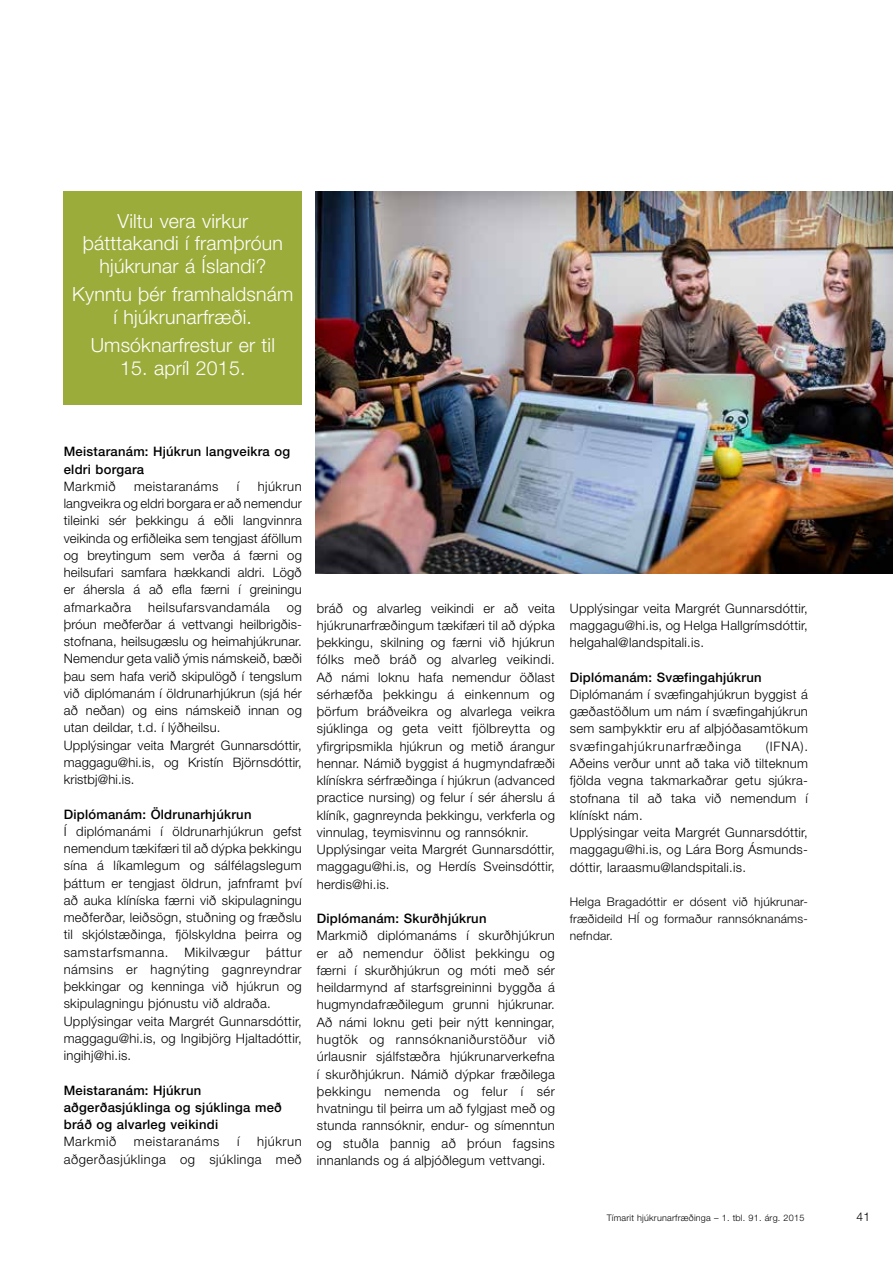
<style>
.page{position:relative;width:893px;height:1263px;background:#fff}
.page>*{position:absolute;margin:0;border:0;box-sizing:border-box;transform-origin:0 0}
.t1{font:300 19.5px/22.5px "Helvetica Neue LT Pro";letter-spacing:.01em;color:#fff;text-align:center}
.t2{font:300 13.05px/17.2px "Helvetica Neue LT Pro";letter-spacing:.02em;color:#000;text-align:justify}
.t3{font:500 13.05px/17.2px "Helvetica Neue LT Pro";letter-spacing:.02em;color:#000}
.t4{font:300 13.05px/17.2px "Helvetica Neue LT Pro";letter-spacing:.04em;color:#000;text-align:right}
.t5{font:300 13.05px "Helvetica Neue LT Pro";letter-spacing:.045em;color:#000}
.t6{font:300 12px/17.2px "Helvetica Neue LT Pro";letter-spacing:.02em;color:#000;text-align:justify}
.t7{font:300 9px "Helvetica Neue LT Pro";letter-spacing:.025em;color:#000}
</style>
<div class="page">
<div style="left:64px;top:191px;width:238px;height:214px;background:#9cac3b"></div>
<img style="left:315px;top:192px;width:578px;height:381px">
<h1 class="t1" style="left:83px;top:209px;width:202px">Viltu vera virkur þátttakandi í framþróun hjúkrunar á Íslandi?</h1>
<h1 class="t1" style="left:72px;top:283px;width:223px">Kynntu þér framhaldsnám í hjúkrunarfræði.</h1>
<h1 class="t1" style="left:91px;top:334px;width:186px">Umsóknarfrestur er til</h1>
<h1 class="t1" style="left:120px;top:356px;width:127px">15. apríl 2015.</h1>
<p class="t3" style="left:64px;top:443px;width:228px">Meistaranám: Hjúkrun langveikra og eldri borgara</p>
<p class="t4" style="left:64px;top:477px;width:53px">Markmið</p>
<p class="t4" style="left:134px;top:477px;width:86px">meistaranáms</p>
<p class="t2" style="left:237px;top:477px;width:4px">í</p>
<p class="t2" style="left:64px;top:477px;width:240px;text-indent:194px">hjúkrun langveikra og eldri borgara er að nemendur tileinki sér þekkingu á eðli langvinnra veikinda og erfiðleika sem tengjast áföllum og breytingum sem verða á færni og heilsufari samfara hækkandi aldri. Lögð er áhersla á að efla færni í greiningu afmarkaðra</p>
<p class="t2" style="left:148px;top:598px;width:123px">heilsufarsvandamála</p>
<p class="t2" style="left:64px;top:598px;width:240px;text-align:left;text-indent:223px">og þróun meðferðar á vettvangi heilbrigðis&shy;stofnana, heilsugæslu og heimahjúkrunar.<br>Nemendur geta valið ýmis námskeið, bæði þau sem hafa verið skipulögð í tengslum við diplómanám í öldrunarhjúkrun (sjá hér að neðan) og eins námskeið innan og utan deildar, t.d. í lýðheilsu.<br>Upplýsingar veita Margrét Gunnarsdóttir, maggagu@hi.is, og Kristín Björnsdóttir, kristbj@hi.is.</p>
<p class="t3" style="left:64px;top:805px;width:189px">Diplómanám: Öldrunarhjúkrun</p>
<p class="t2" style="left:64px;top:822px;width:240px;text-align:left">Í diplómanámi í öldrunarhjúkrun gefst nemendum tækifæri til að dýpka þekkingu sína á líkamlegum og sálfélagslegum þáttum er tengjast öldrun, jafnframt því að auka klíníska færni við skipulagningu meðferðar, leiðsögn, stuðning og fræðslu til skjólstæðinga, fjölskyldna þeirra og samstarfsmanna. Mikilvægur þáttur námsins er hagnýting gagnreyndrar þekkingar og kenninga við hjúkrun og skipulagningu þjónustu við aldraða.<br>Upplýsingar veita Margrét Gunnarsdóttir, maggagu@hi.is, og Ingibjörg Hjaltadóttir, ingihj@hi.is.</p>
<p class="t3" style="left:64px;top:1081px;width:220px">Meistaranám: Hjúkrun aðgerðasjúklinga og sjúklinga með bráð og alvarleg veikindi</p>
<p class="t5" style="left:64px;top:1134px;width:54px">Markmið</p>
<p class="t5" style="left:134px;top:1134px;width:87px">meistaranáms</p>
<p class="t2" style="left:237px;top:1133px;width:4px">í</p>
<p class="t4" style="left:64px;top:1133px;width:240px">hjúkrun<br>aðgerðasjúklinga og sjúklinga með</p>
<p class="t2" style="left:317px;top:599px;width:240px;text-align:left">bráð og alvarleg veikindi er að veita hjúkrunarfræðingum tækifæri til að dýpka þekkingu, skilning og færni við hjúkrun fólks með bráð og alvarleg veikindi.<br>Að námi loknu hafa nemendur öðlast sérhæfða þekkingu á einkennum og þörfum bráðveikra og alvarlega veikra sjúklinga og geta veitt fjölbreytta og yfirgripsmikla hjúkrun og metið árangur hennar. Námið byggist á hugmyndafræði klínískra sérfræðinga í hjúkrun (advanced practice nursing) og felur í sér áherslu á klíník, gagnreynda þekkingu, verkferla og vinnulag, teymisvinnu og rannsóknir.<br>Upplýsingar veita Margrét Gunnarsdóttir, maggagu@hi.is, og Herdís Sveinsdóttir, herdis@hi.is.</p>
<p class="t3" style="left:317px;top:910px;width:171px">Diplómanám: Skurðhjúkrun</p>
<p class="t2" style="left:317px;top:927px;width:240px">Markmið diplómanáms í skurðhjúkrun er að nemendur öðlist þekkingu og færni í skurðhjúkrun og móti með sér heildarmynd af starfsgreininni byggða á hugmyndafræðilegum grunni hjúkrunar.<br>Að námi loknu geti þeir nýtt kenningar, hugtök og rannsóknaniðurstöður við úrlausnir sjálfstæðra hjúkrunarverkefna í skurðhjúkrun. Námið dýpkar fræðilega þekkingu nemenda og felur í sér hvatningu til þeirra um að fylgjast með og stunda rannsóknir, endur- og símenntun og stuðla þannig að þróun fagsins innanlands og á alþjóðlegum vettvangi.</p>
<p class="t2" style="left:570px;top:599px;width:240px">Upplýsingar veita Margrét Gunnarsdóttir, maggagu@hi.is, og Helga Hallgrímsdóttir, helgahal@landspitali.is.</p>
<p class="t3" style="left:570px;top:668px;width:193px">Diplómanám: Svæfingahjúkrun</p>
<p class="t2" style="left:570px;top:685px;width:240px">Diplómanám í svæfingahjúkrun byggist á gæðastöðlum um nám í svæfingahjúkrun sem samþykktir eru af alþjóðasamtökum svæfingahjúkrunarfræðinga</p>
<p class="t2" style="left:570px;top:737px;width:240px;text-align:left;text-indent:196px">(IFNA).<br>Aðeins verður unnt að taka við tilteknum fjölda vegna takmarkaðrar getu sjúkra&shy;stofnana til að taka við nemendum í klínískt nám.<br>Upplýsingar veita Margrét Gunnarsdóttir, maggagu@hi.is, og Lára Borg Ásmunds&shy;dóttir, laraasmu@landspitali.is.</p>
<p class="t6" style="left:570px;top:893px;width:240px">Helga Bragadóttir er dósent við hjúkrunar&shy;fræðideild HÍ og formaður rannsóknanáms&shy;nefndar.</p>
<p class="t7" style="left:607px;top:1212px;width:199px">Tímarit hjúkrunarfræðinga – 1. tbl. 91. árg. 2015</p>
<p class="t6" style="left:857px;top:1208px;width:15px">41</p>
</div>
